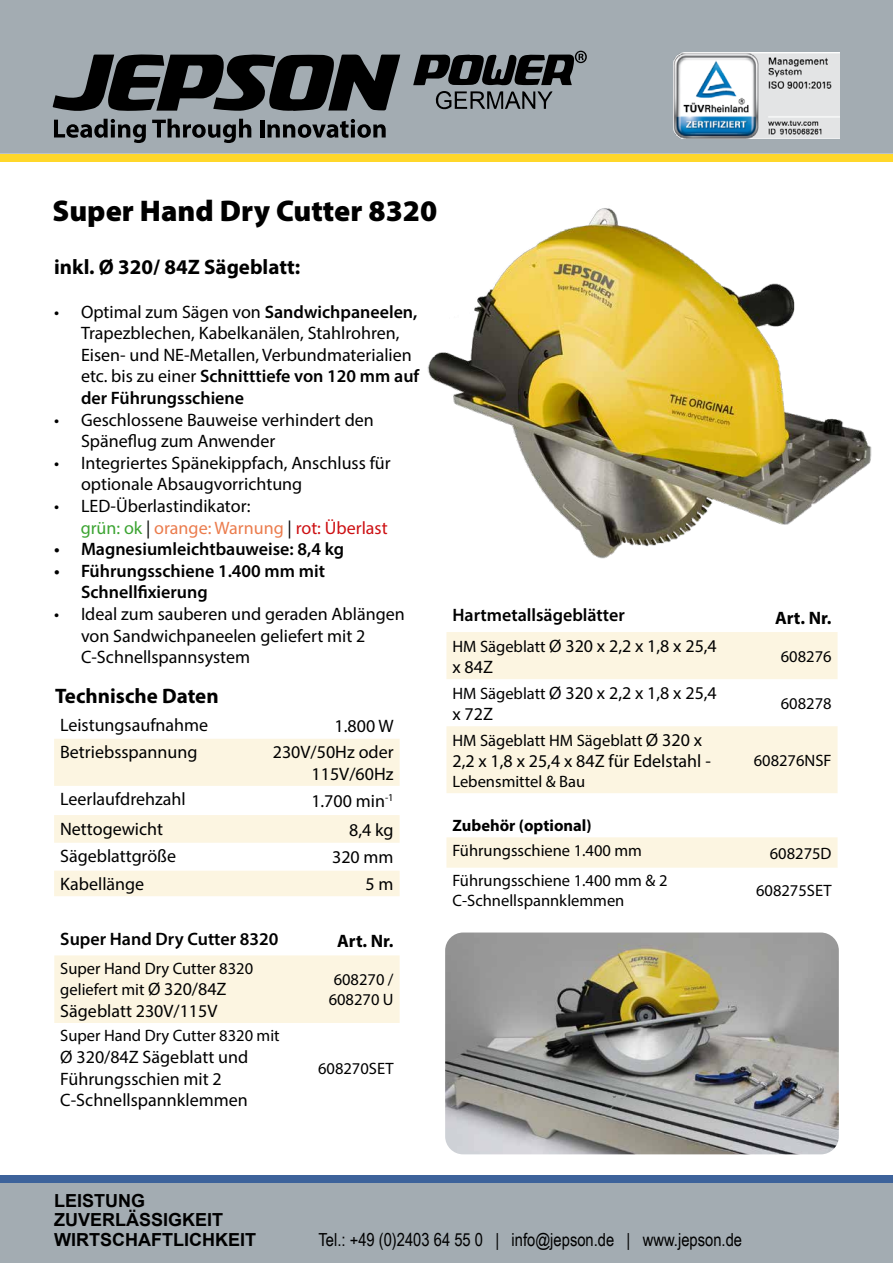
<style>
.page{position:relative;width:893px;height:1263px;background:#fff}
.page>*{position:absolute;margin:0;border:0;box-sizing:border-box;transform-origin:0 0}
.t1{font:900 30px "Myriad Pro";color:#000}
.t2{font:700 21px "Myriad Pro";color:#000}
.t3{font:18px/21.6px "Myriad Pro";color:#000}
.t4{font:600 18px/21.6px "Myriad Pro";color:#000}
.t5{font:18px "Arial Narrow";color:#000}
.t6{font:700 18px/19.5px "Arial";color:#000}
.t7{font:700 18px "Myriad Pro";letter-spacing:.005em;color:#000}
.t8{font:16.5px/19.8px "Myriad Pro";color:#000}
.t9{font:700 16.5px "Myriad Pro";color:#000}
.s1{font-weight:600}
.s2{color:#3ca432}
.s3{color:#eb7c4d}
.s4{color:#cd1013}
.s5{font-size:18px}
.s6{font-size:16.5px}
</style>
<div class="page">
<div style="left:0;top:0;width:893px;height:154px;background:#a3acb2"></div>
<div style="left:0;top:1183px;width:893px;height:80px;background:#a3acb2"></div>
<div style="left:0;top:1175px;width:893px;height:8px;background:#3d639b"></div>
<div style="left:0;top:154px;width:893px;height:7px;background:#ffd72a"></div>
<img style="left:673px;top:53px;width:166px;height:85px">
<svg style="left:53px;top:54px;width:347px;height:57px;background:#3c3f41"></svg>
<svg style="left:413px;top:51px;width:174px;height:59px;background:#62686b"></svg>
<svg style="left:54px;top:119px;width:92px;height:24px;background:#676d70"></svg>
<svg style="left:152px;top:119px;width:99px;height:24px;background:#696f73"></svg>
<hr style="left:260px;top:120px;width:4px;height:17px;background:#000">
<svg style="left:267px;top:119px;width:119px;height:19px;background:#606569"></svg>
<svg style="left:54px;top:739px;width:346px;height:157px;fill:#fcf5e1"></svg>
<div style="left:54px;top:955px;width:346px;height:68px;background:#fcf5e1"></div>
<svg style="left:446px;top:632px;width:392px;height:236px;fill:#fcf5e1"></svg>
<img style="left:427px;top:208px;width:444px;height:351px">
<img style="left:445px;top:932px;width:394px;height:222px">
<h1 class="t1" style="left:53px;top:191px;width:386px">Super Hand Dry Cutter 8320</h1>
<p class="t2" style="left:54px;top:254px;width:248px">inkl. Ø 320/ 84Z Sägeblatt:</p>
<p class="t3" style="left:81px;top:300px;width:340px;text-indent:-27px">• Optimal zum Sägen von <span class="s1">Sandwichpaneelen, </span>Trapezblechen, Kabelkanälen, Stahlrohren, Eisen- und NE-Metallen, Verbundmaterialien etc. bis zu einer <span class="s1">Schnitttiefe von 120 mm auf der Führungsschiene</span></p>
<p class="t3" style="left:81px;top:408px;width:294px;text-indent:-27px">• Geschlossene Bauweise verhindert den<br>Späneflug zum Anwender</p>
<p class="t3" style="left:81px;top:452px;width:311px;text-indent:-27px">• Integriertes Spänekippfach, Anschluss für optionale Absaugvorrichtung</p>
<p class="t3" style="left:81px;top:495px;width:308px;text-indent:-27px">• LED-Überlastindikator:<br><span class="s2">grün: ok</span> | <span class="s3">orange: Warnung</span> | <span class="s4">rot: Überlast</span></p>
<p class="t4" style="left:54px;top:538px;width:292px">• Magnesiumleichtbauweise: 8,4 kg</p>
<p class="t4" style="left:81px;top:559px;width:246px;text-indent:-27px">• Führungsschiene 1.400 mm mit<br>Schnellfixierung</p>
<p class="t3" style="left:81px;top:603px;width:325px;text-indent:-27px">• Ideal zum sauberen und geraden Ablängen von Sandwichpaneelen geliefert mit 2<br>C-Schnellspannsystem</p>
<p class="t2" style="left:55px;top:682px;width:165px">Technische Daten</p>
<p class="t3" style="left:60px;top:714px;width:150px">Leistungsaufnahme</p>
<p class="t3" style="left:335px;top:715px;width:61px">1.800 W</p>
<p class="t3" style="left:60px;top:741px;width:139px">Betriebsspannung</p>
<p class="t3" style="left:273px;top:741px;width:122px;text-align:right">230V/50Hz oder<br>115V/60Hz</p>
<p class="t3" style="left:60px;top:788px;width:127px">Leerlaufdrehzahl</p>
<p class="t3" style="left:311px;top:790px;width:84px">1.700 min<sup>-1</sup></p>
<p class="t3" style="left:60px;top:817px;width:105px">Nettogewicht</p>
<p class="t3" style="left:349px;top:818px;width:46px">8,4 kg</p>
<p class="t3" style="left:60px;top:845px;width:118px">Sägeblattgröße</p>
<p class="t3" style="left:332px;top:846px;width:63px">320 mm</p>
<p class="t3" style="left:60px;top:873px;width:86px">Kabellänge</p>
<p class="t3" style="left:366px;top:873px;width:30px">5 m</p>
<p class="t4" style="left:60px;top:927px;width:220px">Super Hand Dry Cutter 8320</p>
<p class="t7" style="left:337px;top:929px;width:58px">Art. Nr.</p>
<p class="t8" style="left:60px;top:957px;width:194px;line-height:21.6px">Super Hand Dry Cutter 8320 geliefert mit <span class="s5">Ø 320/84Z</span></p>
<p class="t3" style="left:60px;top:1000px;width:159px">Sägeblatt 230V/115V</p>
<p class="t8" style="left:329px;top:970px;width:66px;text-align:center">608270 /<br>608270 U</p>
<p class="t8" style="left:60px;top:1026px;width:221px">Super Hand Dry Cutter 8320 mit</p>
<p class="t3" style="left:60px;top:1046px;width:189px">Ø 320/84Z Sägeblatt und<br>Führungsschien mit 2<br>C-Schnellspannklemmen</p>
<p class="t8" style="left:318px;top:1058px;width:77px">608270SET</p>
<p class="t4" style="left:452px;top:604px;width:174px">Hartmetallsägeblätter</p>
<p class="t7" style="left:775px;top:606px;width:58px">Art. Nr.</p>
<p class="t3" style="left:452px;top:634px;width:266px"><span class="s6">HM Sägeblatt</span> Ø 320 x 2,2 x 1,8 x 25,4 x 84Z</p>
<p class="t8" style="left:781px;top:646px;width:52px">608276</p>
<p class="t3" style="left:452px;top:681px;width:266px"><span class="s6">HM Sägeblatt</span> Ø 320 x 2,2 x 1,8 x 25,4 x 72Z</p>
<p class="t8" style="left:452px;top:730px;width:251px">HM Sägeblatt HM Sägeblatt <span class="s5">Ø 320 x</span></p>
<p class="t3" style="left:452px;top:750px;width:260px">2,2 x 1,8 x 25,4 x 84Z für Edelstahl -</p>
<p class="t8" style="left:452px;top:771px;width:134px">Lebensmittel &amp; Bau</p>
<p class="t8" style="left:781px;top:693px;width:52px">608278</p>
<p class="t8" style="left:754px;top:750px;width:79px">608276NSF</p>
<p class="t9" style="left:452px;top:815px;width:141px">Zubehör (optional)</p>
<p class="t8" style="left:452px;top:840px;width:191px">Führungsschiene 1.400 mm</p>
<p class="t8" style="left:770px;top:843px;width:63px">608275D</p>
<p class="t8" style="left:452px;top:870px;width:216px">Führungsschiene 1.400 mm &amp; 2<br>C-Schnellspannklemmen</p>
<p class="t8" style="left:756px;top:880px;width:77px">608275SET</p>
<p class="t6" style="left:54px;top:1191px;width:203px">LEISTUNG<br>ZUVERLÄSSIGKEIT<br>WIRTSCHAFTLICHKEIT</p>
<p class="t5" style="left:319px;top:1226px;width:425px">Tel.: +49 (0)2403 64 55 0 | info@jepson.de | www.jepson.de</p>
</div>
